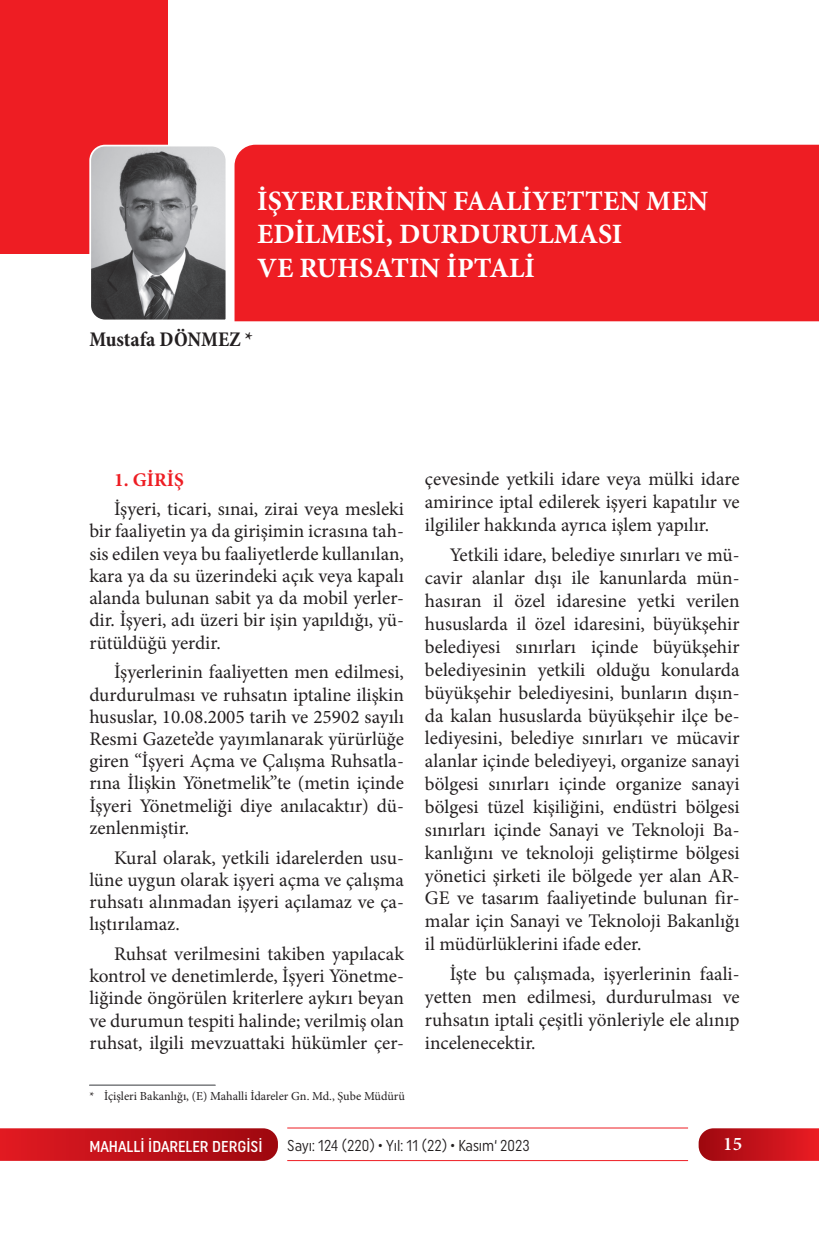
<style>
.page{position:relative;width:819px;height:1241px;background:#fff}
.page>*{position:absolute;margin:0;border:0;box-sizing:border-box;transform-origin:0 0}
.t1{font:700 28px/33.6px "Minion Pro";color:#fff}
.t2{font:700 condensed 21px "Minion Pro";color:#231f20}
.t3{font:19.25px/22.9px "Minion Pro";color:#231f20;text-align:justify}
.t4{font:700 19.25px "Minion Pro";color:#ee1d23}
.t5{font:600 19.25px "Minion Pro";color:#fff}
.t6{font:15.75px "Uniform Condensed";color:#231f20;scale:.95 1}
.t7{font:500 15.75px "Uniform Condensed";color:#fff}
.t8{font:12.25px "Minion Pro";color:#231f20}
</style>
<div class="page">
<svg style="left:0;top:1128px;width:278px;height:32px;background:#c1151c"></svg>
<svg style="left:698px;top:1128px;width:121px;height:32px;background:#c61a22"></svg>
<hr style="left:287px;top:1127px;width:401px;height:1px;background:#ee1d23">
<hr style="left:287px;top:1159px;width:401px;height:1px;background:#ee1d23">
<div style="left:234px;top:145px;width:585px;height:176px;background:#ee1d23"></div>
<div style="left:0;top:0;width:167px;height:253px;background:#ee1d23"></div>
<svg style="left:88px;top:144px;width:138px;height:176px;background:#918b8d"></svg>
<hr style="left:89px;top:1084px;width:126px;height:1px;background:#808285">
<h1 class="t1" style="left:257px;top:183px;width:452px">İŞYERLERİNİN FAALİYETTEN MEN<br>EDİLMESİ, DURDURULMASI<br>VE RUHSATIN İPTALİ</h1>
<p class="t2" style="left:89px;top:324px;width:165px">Mustafa DÖNMEZ *</p>
<p class="t4" style="left:114px;top:466px;width:71px">1. GİRİŞ</p>
<p class="t3" style="left:89px;top:498px;width:316px;line-height:22.2px;text-indent:25px">İşyeri, ticari, sınai, zirai veya mesleki bir faaliyetin ya da girişimin icrasına tah&shy;sis edilen veya bu faaliyetlerde kullanılan, kara ya da su üzerindeki açık veya kapalı alanda bulunan sabit ya da mobil yerler&shy;dir. İşyeri, adı üzeri bir işin yapıldığı, yü&shy;rütüldüğü yerdir.</p>
<p class="t3" style="left:89px;top:661px;width:316px;line-height:22.2px;text-indent:25px">İşyerlerinin faaliyetten men edilmesi, durdurulması ve ruhsatın iptaline ilişkin hususlar, 10.08.2005 tarih ve 25902 sayılı Resmi Gazete’de yayımlanarak yürürlüğe giren “İşyeri Açma ve Çalışma Ruhsatla&shy;rına İlişkin Yönetmelik”te (metin içinde İşyeri Yönetmeliği diye anılacaktır) dü&shy;zenlenmiştir.</p>
<p class="t3" style="left:89px;top:846px;width:316px;line-height:22.2px;text-indent:25px">Kural olarak, yetkili idarelerden usu&shy;lüne uygun olarak işyeri açma ve çalışma ruhsatı alınmadan işyeri açılamaz ve ça&shy;lıştırılamaz.</p>
<p class="t3" style="left:89px;top:942px;width:316px;line-height:22.2px;text-indent:25px">Ruhsat verilmesini takiben yapılacak kontrol ve denetimlerde, İşyeri Yönetme&shy;liğinde öngörülen kriterlere aykırı beyan ve durumun tespiti halinde; verilmiş olan ruhsat, ilgili mevzuattaki hükümler çer-</p>
<p class="t8" style="left:89px;top:1087px;width:317px">* İçişleri Bakanlığı, (E) Mahalli İdareler Gn. Md., Şube Müdürü</p>
<p class="t3" style="left:425px;top:468px;width:316px">çevesinde yetkili idare veya mülki idare amirince iptal edilerek işyeri kapatılır ve ilgililer hakkında ayrıca işlem yapılır.</p>
<p class="t3" style="left:425px;top:544px;width:316px;text-indent:25px">Yetkili idare, belediye sınırları ve mü&shy;cavir alanlar dışı ile kanunlarda mün&shy;hasıran il özel idaresine yetki verilen hususlarda il özel idaresini, büyükşehir belediyesi sınırları içinde büyükşehir belediyesinin yetkili olduğu konularda büyükşehir belediyesini, bunların dışın&shy;da kalan hususlarda büyükşehir ilçe be&shy;lediyesini, belediye sınırları ve mücavir alanlar içinde belediyeyi, organize sanayi bölgesi sınırları içinde organize sanayi bölgesi tüzel kişiliğini, endüstri bölgesi sınırları içinde Sanayi ve Teknoloji Ba&shy;kanlığını ve teknoloji geliştirme bölgesi yönetici şirketi ile bölgede yer alan AR-GE ve tasarım faaliyetinde bulunan fir&shy;malar için Sanayi ve Teknoloji Bakanlığı il müdürlüklerini ifade eder.</p>
<p class="t3" style="left:425px;top:962px;width:316px;text-indent:25px">İşte bu çalışmada, işyerlerinin faali&shy;yetten men edilmesi, durdurulması ve ruhsatın iptali çeşitli yönleriyle ele alınıp incelenecektir.</p>
<p class="t7" style="left:89px;top:1136px;width:175px">MAHALLİ İDARELER DERGİSİ</p>
<p class="t6" style="left:287px;top:1136px;width:257px">Sayı: 124 (220) • Yıl: 11 (22) • Kasım‘ 2023</p>
<p class="t5" style="left:723px;top:1130px;width:20px">15</p>
</div>
